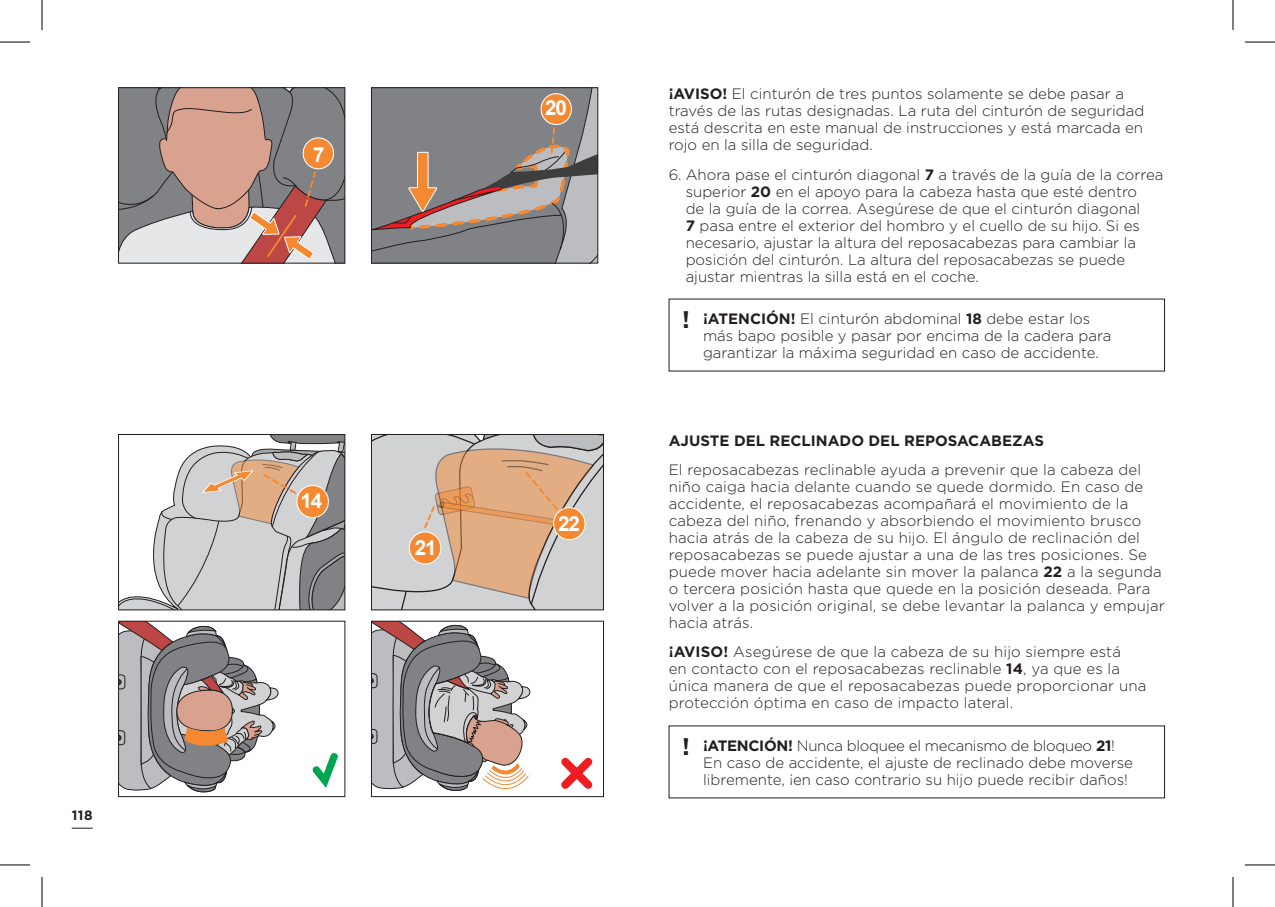
<style>
.page{position:relative;width:1275px;height:907px;background:#fff}
.page>*{position:absolute;margin:0;border:0;box-sizing:border-box;transform-origin:0 0}
.t1{font:700 20.6px "Arial";letter-spacing:-.05em;color:#fff}
.t2{font:300 15px/17px "Gotham";color:#231f20}
.t3{font:700 15px "Gotham";color:#231f20}
.t4{font:700 13.6px "Gotham";color:#231f20}
.s1{font-weight:700}
.s2{font-weight:700;font-size:24px}
</style>
<div class="page">
<svg style="left:371px;top:88px;width:227px;height:175px;background:#8b8786"></svg>
<div style="left:541px;top:94px;width:30px;height:30px;background:#f58932;border-radius:50%"></div>
<div style="left:540px;top:93px;width:32px;height:32px;border:1px solid #fff;border-radius:50%"></div>
<svg style="left:119px;top:434px;width:226px;height:175px"></svg>
<div style="left:297px;top:485px;width:31px;height:32px;background:#f58932;border-radius:50%"></div>
<div style="left:296px;top:484px;width:33px;height:34px;border:1px solid #fff;border-radius:50%"></div>
<svg style="left:371px;top:434px;width:232px;height:175px;background:#d0bbab"></svg>
<div style="left:409px;top:531px;width:32px;height:32px;background:#f58932;border-radius:50%"></div>
<div style="left:409px;top:531px;width:32px;height:33px;border:1px solid #fff;border-radius:50%"></div>
<div style="left:553px;top:507px;width:32px;height:32px;background:#f58932;border-radius:50%"></div>
<div style="left:553px;top:507px;width:32px;height:33px;border:1px solid #fff;border-radius:50%"></div>
<svg style="left:120px;top:622px;width:159px;height:170px"></svg>
<svg style="left:312px;top:753px;width:26px;height:34px"></svg>
<svg style="left:373px;top:622px;width:158px;height:169px"></svg>
<div style="left:371px;top:620px;width:233px;height:176px;border:1px solid #231f20"></div>
<svg style="left:554px;top:757px;width:45px;height:38px"></svg>
<svg style="left:119px;top:88px;width:226px;height:175px;background:#ac958f"></svg>
<div style="left:303px;top:138px;width:30px;height:31px;background:#f58932;border-radius:50%"></div>
<div style="left:303px;top:137px;width:31px;height:32px;border:1px solid #fff;border-radius:50%"></div>
<svg style="left:72px;top:827px;width:21px;height:1px"></svg>
<hr style="left:0;top:42px;width:30px;height:1px;background:#000">
<hr style="left:1245px;top:42px;width:30px;height:1px;background:#000">
<hr style="left:0;top:864px;width:30px;height:1px;background:#000">
<hr style="left:1245px;top:864px;width:30px;height:1px;background:#000">
<hr style="left:42px;top:0;width:1px;height:30px;background:#000">
<hr style="left:42px;top:876px;width:1px;height:30px;background:#000">
<hr style="left:1232px;top:0;width:1px;height:30px;background:#000">
<hr style="left:1232px;top:876px;width:1px;height:30px;background:#000">
<p class="t4" style="left:72px;top:805px;width:22px">118</p>
<h1 class="t1" style="left:313px;top:140px;width:13px">7</h1>
<h1 class="t1" style="left:300px;top:487px;width:23px">14</h1>
<h1 class="t1" style="left:415px;top:533px;width:23px">21</h1>
<h1 class="t1" style="left:545px;top:94px;width:23px">20</h1>
<h1 class="t1" style="left:558px;top:509px;width:23px">22</h1>
<p class="t2" style="left:668px;top:85px;width:477px"><span class="s1">¡AVISO!</span> El cinturón de tres puntos solamente se debe pasar a través de las rutas designadas. La ruta del cinturón de seguridad está descrita en este manual de instrucciones y está marcada en rojo en la silla de seguridad.</p>
<p class="t2" style="left:685px;top:165px;width:479px;text-indent:-17px">6. Ahora pase el cinturón diagonal <span class="s1">7</span> a través de la guía de la correa superior <span class="s1">20</span> en el apoyo para la cabeza hasta que esté dentro<br>de la guía de la correa. Asegúrese de que el cinturón diagonal<br><span class="s1">7</span> pasa entre el exterior del hombro y el cuello de su hijo. Si es necesario, ajustar la altura del reposacabezas para cambiar la posición del cinturón. La altura del reposacabezas se puede ajustar mientras la silla está en el coche.</p>
<p class="t2" style="left:703px;top:309px;width:410px;text-indent:-21px"><span class="s2">!</span> <span class="s1">¡ATENCIÓN!</span> El cinturón abdominal <span class="s1">18</span> debe estar los más bapo posible y pasar por encima de la cadera para garantizar la máxima seguridad en caso de accidente.</p>
<p class="t3" style="left:668px;top:431px;width:377px">AJUSTE DEL RECLINADO DEL REPOSACABEZAS</p>
<p class="t2" style="left:668px;top:461px;width:498px">El reposacabezas reclinable ayuda a prevenir que la cabeza del niño caiga hacia delante cuando se quede dormido. En caso de accidente, el reposacabezas acompañará el movimiento de la cabeza del niño, frenando y absorbiendo el movimiento brusco hacia atrás de la cabeza de su hijo. El ángulo de reclinación del reposacabezas se puede ajustar a una de las tres posiciones. Se puede mover hacia adelante sin mover la palanca <span class="s1">22</span> a la segunda o tercera posición hasta que quede en la posición deseada. Para volver a la posición original, se debe levantar la palanca y empujar hacia atrás.</p>
<p class="t2" style="left:668px;top:643px;width:479px"><span class="s1">¡AVISO!</span> Asegúrese de que la cabeza de su hijo siempre está<br>en contacto con el reposacabezas reclinable <span class="s1">14</span>, ya que es la única manera de que el reposacabezas puede proporcionar una protección óptima en caso de impacto lateral.</p>
<p class="t2" style="left:703px;top:736px;width:431px;text-indent:-21px"><span class="s2">!</span> <span class="s1">¡ATENCIÓN!</span> Nunca bloquee el mecanismo de bloqueo <span class="s1">21</span>!<br>En caso de accidente, el ajuste de reclinado debe moverse libremente, ¡en caso contrario su hijo puede recibir daños!</p>
</div>
